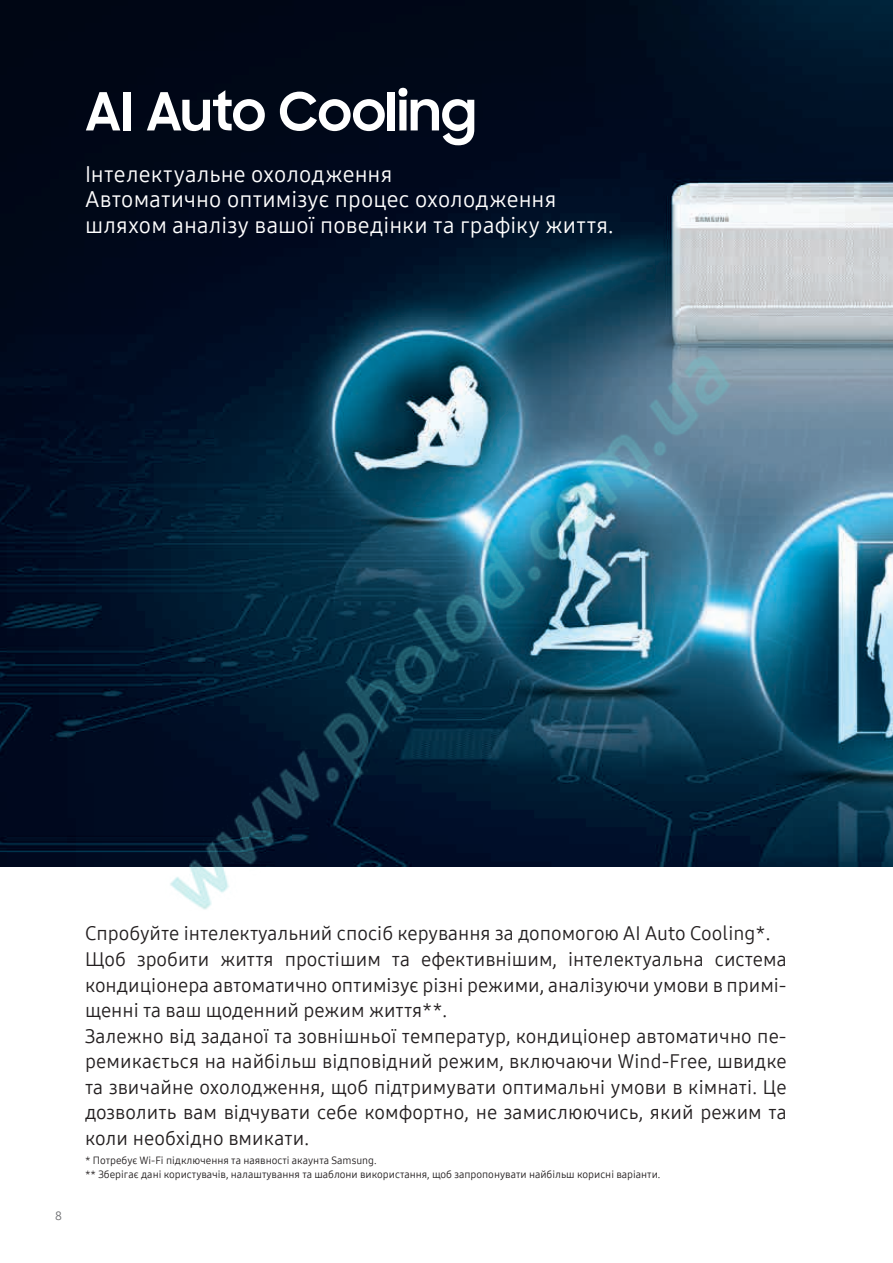
<style>
.page{position:relative;width:893px;height:1263px;background:#fff}
.page>*{position:absolute;margin:0;border:0;box-sizing:border-box;transform-origin:0 0}
.t1{font:700 52.5px "Samsung Sharp Sans";color:#fff}
.t2{font:22.5px/25.5px "Samsung One 400";letter-spacing:.01em;color:#fff}
.t3{font:19.5px/25.5px "Samsung One 400";color:#231f20}
.t4{font:12px "Samsung One 400";color:#6c6d70}
.t5{font:10.5px/13.5px "Samsung One 400";color:#231f20}
</style>
<div class="page">
<img style="left:0;top:0;width:893px;height:867px">
<img style="left:142px;top:227px;width:609px;height:683px">
<h1 class="t1" style="left:85px;top:73px;width:393px">AI Auto Cooling</h1>
<p class="t2" style="left:85px;top:161px;width:530px">Інтелектуальне охолодження<br>Автоматично оптимізує процес охолодження шляхом аналізу вашої поведінки та графіку життя.</p>
<p class="t4" style="left:55px;top:1208px;width:8px">8</p>
<p class="t3" style="left:85px;top:921px;width:703px">Спробуйте інтелектуальний спосіб керування за допомогою AI Auto Cooling*.<br>Щоб зробити життя простішим та ефективнішим, інтелектуальна система кондиціонера автоматично оптимізує різні режими, аналізуючи умови в примі&shy;щенні та ваш щоденний режим життя**.<br>Залежно від заданої та зовнішньої температур, кондиціонер автоматично пе&shy;ремикається на найбільш відповідний режим, включаючи Wind-Free, швидке та звичайне охолодження, щоб підтримувати оптимальні умови в кімнаті. Це дозволить вам відчувати себе комфортно, не замислюючись, який режим та коли необхідно вмикати.</p>
<p class="t5" style="left:85px;top:1154px;width:577px">* Потребує Wi-Fi підключення та наявності акаунта Samsung.<br>** Зберігає дані користувачів, налаштування та шаблони використання, щоб запропонувати найбільш корисні варіанти.</p>
</div>
